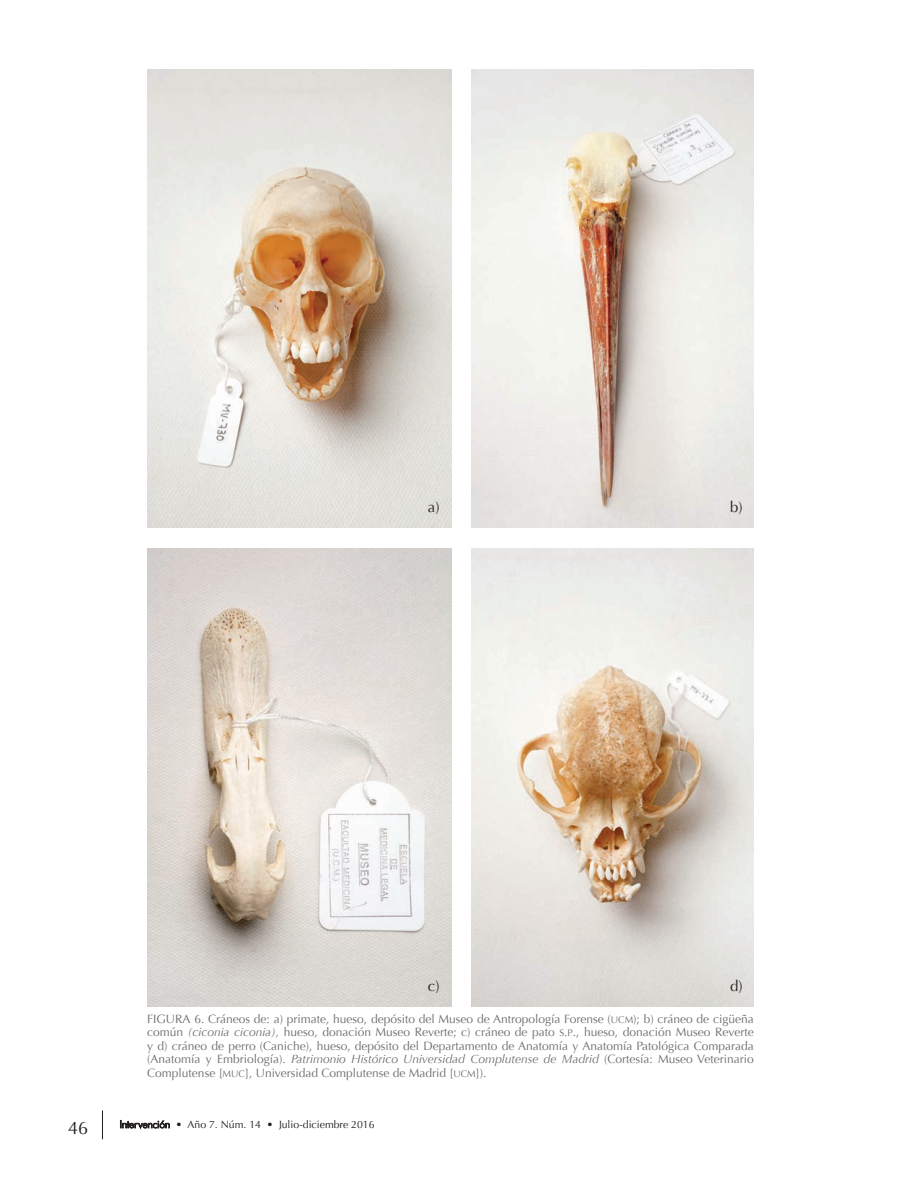
<style>
.page{position:relative;width:918px;height:1188px;background:#fff}
.page>*{position:absolute;margin:0;border:0;box-sizing:border-box;transform-origin:0 0}
.t1{font:18px "Optima";color:#231f20}
.primer_parrafo{font:15px "Optima";color:#231f20}
.pies-fotos{font:12px/13.5px "Optima";color:#6c6d70;text-align:justify}
.t2{font:10.5px "Optima";color:#231f20}
.s1{font-family:"Optima Regular SC800";font-size:9.6px}
.s2{font-style:italic}
.s3{font-family:"Optima Regular SC800"}
.s4{font-family:"Futura BT";font-weight:300}
</style>
<div class="page">
<svg style="left:102px;top:1111px;width:1px;height:28px"></svg>
<svg style="left:120px;top:1120px;width:50px;height:8px"></svg>
<img style="left:147px;top:549px;width:304px;height:457px">
<img style="left:147px;top:69px;width:304px;height:458px">
<img style="left:471px;top:549px;width:283px;height:457px">
<img style="left:471px;top:69px;width:283px;height:458px">
<p class="primer_parrafo" style="left:428px;top:498px;width:13px">a)</p>
<p class="primer_parrafo" style="left:730px;top:498px;width:14px">b)</p>
<h1 class="t1" style="left:68px;top:1117px;width:22px">46</h1>
<p class="primer_parrafo" style="left:428px;top:978px;width:13px">c)</p>
<p class="primer_parrafo" style="left:730px;top:978px;width:14px">d)</p>
<p class="pies-fotos" style="left:147px;top:1012px;width:608px">FIGURA 6. Cráneos de: a) primate, hueso, depósito del Museo de Antropología Forense (<span class="s1">UCM</span>); b) cráneo de cigüeña común <span class="s2">(ciconia ciconia),</span> hueso, donación Museo Reverte; c) cráneo de pato <span class="s1">S</span><span class="s3">.</span><span class="s1">P</span>., hueso, donación Museo Reverte y d) cráneo de perro (Caniche), hueso, depósito del Departamento de Anatomía y Anatomía Patológica Comparada (Anatomía y Embriología). <span class="s2">Patrimonio Histórico Universidad Complutense de Madrid</span> (Cortesía: Museo Veterinario Complutense [<span class="s1">MUC</span>], Universidad Complutense de Madrid [<span class="s1">UCM</span>]).</p>
<p class="t2" style="left:120px;top:1118px;width:257px"><span class="s4">Intervención</span> • Año 7. Núm. 14 • Julio-diciembre 2016</p>
</div>
